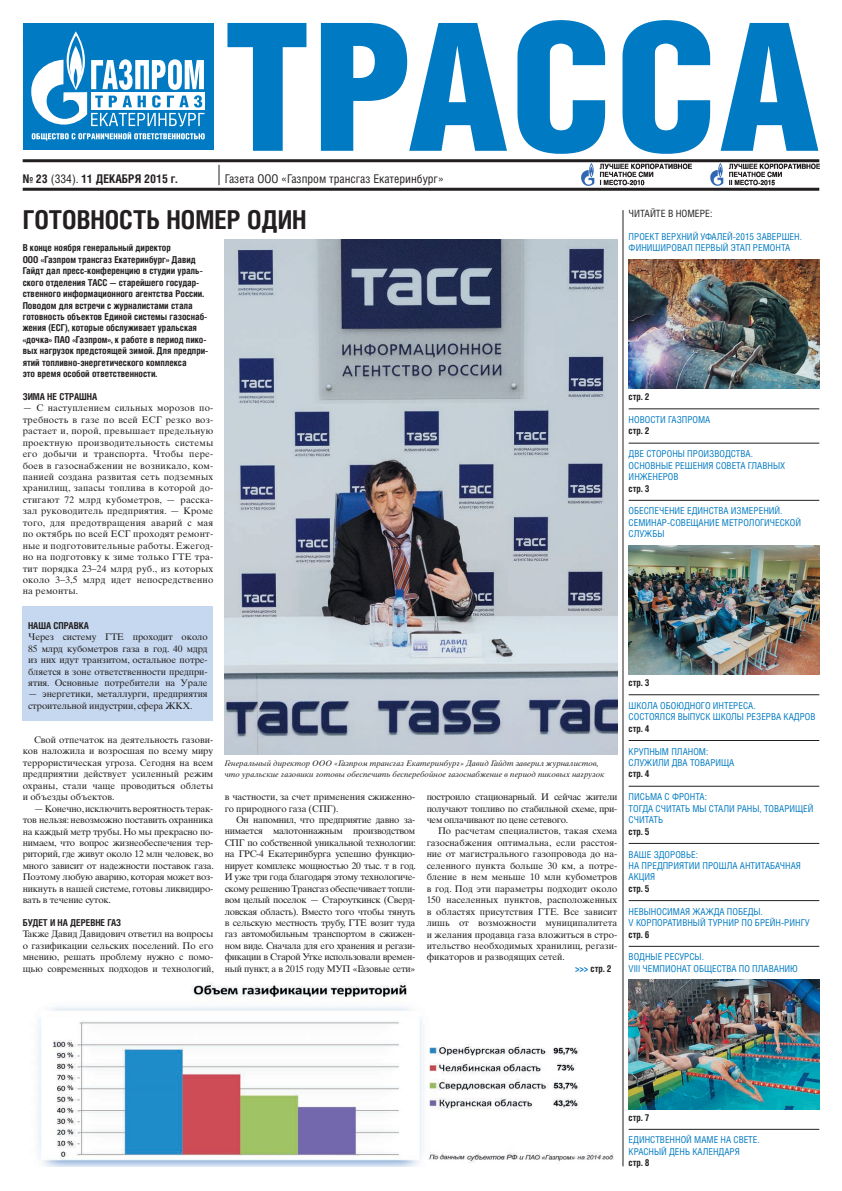
<style>
.page{position:relative;width:842px;height:1191px;background:#fff}
.page>*{position:absolute;margin:0;border:0;box-sizing:border-box;transform-origin:0 0}
.TITLE-26{font:700 26px "Helios Cond";color:#231f20}
.t1{font:12px "Helios Cond";color:#231f20}
.t2{font:700 12px "Helios Cond";color:#231f20}
.t3{font:10px "Helios Cond";color:#231f20}
.Без_абзаца{font:9.5px/11.4px "Times Ten C";letter-spacing:-.01em;color:#231f20;text-align:justify}
.Содержание{font:9.5px/11.4px "Helios Cond";color:#007ac2}
.ПодЗаг{font:700 9.5px/11.4px "Helios Cond";color:#231f20}
.Содержание_стр{font:700 9.5px "Helios Cond";color:#231f20}
.LIDER{font:700 9.5px "Helios Cond";color:#231f20}
.Содерж_-_end{font:700 9.5px "Helios Cond";color:#231f20}
.Фото-Подпись{font:italic 8px/11.4px "Times Ten C";color:#231f20}
.s1{font-weight:400}
.s2{color:#007ac2}
</style>
<div class="page">
<div style="left:23px;top:23px;width:190px;height:126px;background:#007ac2"></div>
<svg style="left:31px;top:31px;width:173px;height:95px"></svg>
<svg style="left:32px;top:132px;width:173px;height:8px"></svg>
<hr style="left:23px;top:159px;width:796px;height:3px;background:#231f20">
<hr style="left:23px;top:188px;width:796px;height:3px;background:#231f20">
<svg style="left:219px;top:165px;width:1px;height:20px"></svg>
<svg style="left:227px;top:20px;width:591px;height:134px;fill:#007ac2"></svg>
<hr style="left:623px;top:210px;width:1px;height:956px;background:#231f20">
<hr style="left:629px;top:408px;width:190px;height:1px;background:#231f20">
<hr style="left:629px;top:443px;width:190px;height:1px;background:#231f20">
<hr style="left:629px;top:500px;width:190px;height:1px;background:#231f20">
<hr style="left:629px;top:694px;width:190px;height:1px;background:#231f20">
<hr style="left:629px;top:740px;width:190px;height:1px;background:#231f20">
<hr style="left:629px;top:786px;width:190px;height:1px;background:#231f20">
<hr style="left:629px;top:843px;width:190px;height:1px;background:#231f20">
<hr style="left:629px;top:900px;width:190px;height:1px;background:#231f20">
<hr style="left:629px;top:946px;width:190px;height:1px;background:#231f20">
<hr style="left:629px;top:1129px;width:190px;height:1px;background:#231f20">
<img style="left:225px;top:240px;width:392px;height:514px">
<img style="left:710px;top:164px;width:109px;height:22px">
<img style="left:582px;top:163px;width:110px;height:22px">
<div style="left:22px;top:606px;width:191px;height:114px;background:#c6d8ef"></div>
<img style="left:37px;top:982px;width:577px;height:184px">
<img style="left:629px;top:259px;width:190px;height:130px">
<img style="left:629px;top:545px;width:190px;height:129px">
<img style="left:629px;top:979px;width:190px;height:130px">
<p class="t2" style="left:23px;top:171px;width:156px">№ 23 <span class="s1">(334).</span> 11 ДЕКАБРЯ 2015 г.</p>
<p class="t1" style="left:225px;top:171px;width:221px">Газета ООО «Газпром трансгаз Екатеринбург»</p>
<p class="TITLE-26" style="left:23px;top:204px;width:286px">ГОТОВНОСТЬ НОМЕР ОДИН</p>
<p class="ПодЗаг" style="left:23px;top:242px;width:187px">В конце ноября генеральный директор<br>ООО «Газпром трансгаз Екатеринбург» Давид Гайдт дал пресс-конференцию в студии ураль&shy;ского отделения ТАСС — старейшего государ&shy;ственного информационного агентства России.<br>Поводом для встречи с журналистами стала готовность объектов Единой системы газоснаб&shy;жения (ЕСГ), которые обслуживает уральская «дочка» ПАО «Газпром», к работе в период пико&shy;вых нагрузок предстоящей зимой. Для предпри&shy;ятий топливно-энергетического комплекса<br>это время особой ответственности.</p>
<p class="ПодЗаг" style="left:23px;top:391px;width:76px">ЗИМА НЕ СТРАШНА</p>
<p class="Без_абзаца" style="left:23px;top:402px;width:192px">— С наступлением сильных морозов по&shy;требность в газе по всей ЕСГ резко воз&shy;растает и, порой, превышает предельную проектную производительность системы его добычи и транспорта. Чтобы пере&shy;боев в газоснабжении не возникало, ком&shy;панией создана развитая сеть подземных хранилищ, запасы топлива в которой до&shy;стигают 72 млрд кубометров, — расска&shy;зал руководитель предприятия. — Кроме того, для предотвращения аварий с мая по октябрь по всей ЕСГ проходят ремонт&shy;ные и подготовительные работы. Ежегод&shy;но на подготовку к зиме только ГТЕ тра&shy;тит порядка 23–24 млрд руб., из которых около 3–3,5 млрд идет непосредственно на ремонты.</p>
<p class="ПодЗаг" style="left:28px;top:619px;width:62px">НАША СПРАВКА</p>
<p class="Без_абзаца" style="left:28px;top:631px;width:181px">Через систему ГТЕ проходит около 85 млрд кубометров газа в год. 40 мдрд из них идут транзитом, остальное потре&shy;бляется в зоне ответственности предпри&shy;ятия. Основные потребители на Урале</p>
<p class="Без_абзаца" style="left:28px;top:688px;width:181px">— энергетики, металлурги, предприятия строительной индустрии, сфера ЖКХ.</p>
<p class="Без_абзаца" style="left:23px;top:734px;width:192px;text-indent:11px">Свой отпечаток на деятельность газови&shy;ков наложила и возросшая по всему миру террористическая угроза. Сегодня на всем предприятии действует усиленный режим охраны, стали чаще проводиться облеты и объезды объектов.</p>
<p class="Без_абзаца" style="left:23px;top:802px;width:193px;text-indent:11px">— Конечно, исключить вероятность терак&shy;тов нельзя: невозможно поставить охранника на каждый метр трубы. Но мы прекрасно по&shy;нимаем, что вопрос жизнеобеспечения тер&shy;риторий, где живут около 12 млн человек, во много зависит от надежности поставок газа.<br>Поэтому любую аварию, которая может воз&shy;никнуть в нашей системе, готовы ликвидиро&shy;вать в течение суток.</p>
<p class="ПодЗаг" style="left:23px;top:916px;width:100px">БУДЕТ И НА ДЕРЕВНЕ ГАЗ</p>
<p class="Без_абзаца" style="left:23px;top:928px;width:193px">Также Давид Давидович ответил на вопросы о газификации сельских поселений. По его мнению, решать проблему нужно с помо&shy;щью современных подходов и технологий,</p>
<p class="Фото-Подпись" style="left:224px;top:757px;width:382px">Генеральный директор ООО «Газпром трансгаз Екатеринбург» Давид Гайдт заверил журналистов, что уральские газовики готовы обеспечить бесперебойное газоснабжение в период пиковых нагрузок</p>
<p class="Без_абзаца" style="left:225px;top:791px;width:192px">в частности, за счет применения сжиженно&shy;го природного газа (СПГ).</p>
<p class="Без_абзаца" style="left:225px;top:814px;width:193px;text-indent:11px">Он напомнил, что предприятие давно за&shy;нимается малотоннажным производством СПГ по собственной уникальной технологии: на ГРС-4 Екатеринбурга успешно функцио&shy;нирует комплекс мощностью 20 тыс. т в год.<br>И уже три года благодаря этому технологиче&shy;скому решению Трансгаз обеспечивает топли&shy;вом целый поселок — Староуткинск (Сверд&shy;ловская область). Вместо того чтобы тянуть в сельскую местность трубу, ГТЕ возит туда газ автомобильным транспортом в сжижен&shy;ном виде. Сначала для его хранения и регази&shy;фикации в Старой Утке использовали времен&shy;ный пункт, а в 2015 году МУП «Газовые сети»</p>
<p class="Без_абзаца" style="left:427px;top:791px;width:192px">построило стационарный. И сейчас жители получают топливо по стабильной схеме, при&shy;чем оплачивают по цене сетевого.</p>
<p class="Без_абзаца" style="left:427px;top:825px;width:192px;text-indent:11px">По расчетам специалистов, такая схема газоснабжения оптимальна, если расстоя&shy;ние от магистрального газопровода до на&shy;селенного пункта больше 30 км, а потре&shy;бление в нем меньше 10 млн кубометров в год. Под эти параметры подходит около 150 населенных пунктов, расположенных в областях присутствия ГТЕ. Все зависит лишь от возможности муниципалитета и желания продавца газа вложиться в стро&shy;ительство необходимых хранилищ, регази&shy;фикаторов и разводящих сетей.</p>
<p class="LIDER" style="left:575px;top:962px;width:38px"><span class="s2">&gt;&gt;&gt;</span> стр. 2</p>
<p class="t3" style="left:629px;top:207px;width:85px">ЧИТАЙТЕ В НОМЕРЕ:</p>
<p class="Содержание" style="left:629px;top:231px;width:175px">ПРОЕКТ ВЕРХНИЙ УФАЛЕЙ-2015 ЗАВЕРШЕН.</p>
<p class="Содержание" style="left:629px;top:242px;width:163px">ФИНИШИРОВАЛ ПЕРВЫЙ ЭТАП РЕМОНТА</p>
<p class="Содержание_стр" style="left:629px;top:391px;width:23px">стр. 2</p>
<p class="Содержание" style="left:629px;top:414px;width:83px">НОВОСТИ ГАЗПРОМА</p>
<p class="Содержание_стр" style="left:629px;top:425px;width:23px">стр. 2</p>
<p class="Содержание" style="left:629px;top:448px;width:126px">ДВЕ СТОРОНЫ ПРОИЗВОДСТВА.</p>
<p class="Содержание" style="left:629px;top:459px;width:158px">ОСНОВНЫЕ РЕШЕНИЯ СОВЕТА ГЛАВНЫХ<br>ИНЖЕНЕРОВ</p>
<p class="Содержание_стр" style="left:629px;top:482px;width:22px">стр. 3</p>
<p class="Содержание" style="left:629px;top:505px;width:155px">ОБЕСПЕЧЕНИЕ ЕДИНСТВА ИЗМЕРЕНИЙ.</p>
<p class="Содержание" style="left:629px;top:516px;width:174px">СЕМИНАР-СОВЕЩАНИЕ МЕТРОЛОГИЧЕСКОЙ<br>СЛУЖБЫ</p>
<p class="Содержание_стр" style="left:629px;top:677px;width:22px">стр. 3</p>
<p class="Содержание" style="left:629px;top:699px;width:128px">ШКОЛА ОБОЮДНОГО ИНТЕРЕСА.</p>
<p class="Содержание" style="left:629px;top:711px;width:188px">СОСТОЯЛСЯ ВЫПУСК ШКОЛЫ РЕЗЕРВА КАДРОВ</p>
<p class="Содержание_стр" style="left:629px;top:722px;width:22px">стр. 4</p>
<p class="Содержание" style="left:629px;top:745px;width:81px">КРУПНЫМ ПЛАНОМ:</p>
<p class="Содержание" style="left:629px;top:756px;width:107px">СЛУЖИЛИ ДВА ТОВАРИЩА</p>
<p class="Содержание_стр" style="left:629px;top:768px;width:22px">стр. 4</p>
<p class="Содержание" style="left:629px;top:791px;width:80px">ПИСЬМА С ФРОНТА:</p>
<p class="Содержание" style="left:629px;top:802px;width:186px">ТОГДА СЧИТАТЬ МЫ СТАЛИ РАНЫ, ТОВАРИЩЕЙ<br>СЧИТАТЬ</p>
<p class="Содержание_стр" style="left:629px;top:825px;width:22px">стр. 5</p>
<p class="Содержание" style="left:629px;top:848px;width:71px">ВАШЕ ЗДОРОВЬЕ:</p>
<p class="Содержание" style="left:629px;top:859px;width:174px">НА ПРЕДПРИЯТИИ ПРОШЛА АНТИТАБАЧНАЯ<br>АКЦИЯ</p>
<p class="Содержание_стр" style="left:629px;top:882px;width:22px">стр. 5</p>
<p class="Содержание" style="left:629px;top:905px;width:136px">НЕВЫНОСИМАЯ ЖАЖДА ПОБЕДЫ.</p>
<p class="Содержание" style="left:629px;top:917px;width:182px">V КОРПОРАТИВНЫЙ ТУРНИР ПО БРЕЙН-РИНГУ</p>
<p class="Содержание_стр" style="left:629px;top:928px;width:22px">стр. 6</p>
<p class="Содержание" style="left:629px;top:951px;width:77px">ВОДНЫЕ РЕСУРСЫ.</p>
<p class="Содержание" style="left:629px;top:962px;width:171px">VIII ЧЕМПИОНАТ ОБЩЕСТВА ПО ПЛАВАНИЮ</p>
<p class="Содержание_стр" style="left:629px;top:1111px;width:22px">стр. 7</p>
<p class="Содержание" style="left:629px;top:1134px;width:133px">ЕДИНСТВЕННОЙ МАМЕ НА СВЕТЕ.</p>
<p class="Содержание" style="left:629px;top:1145px;width:113px">КРАСНЫЙ ДЕНЬ КАЛЕНДАРЯ</p>
<p class="Содерж_-_end" style="left:629px;top:1157px;width:23px">стр. 8</p>
</div>
